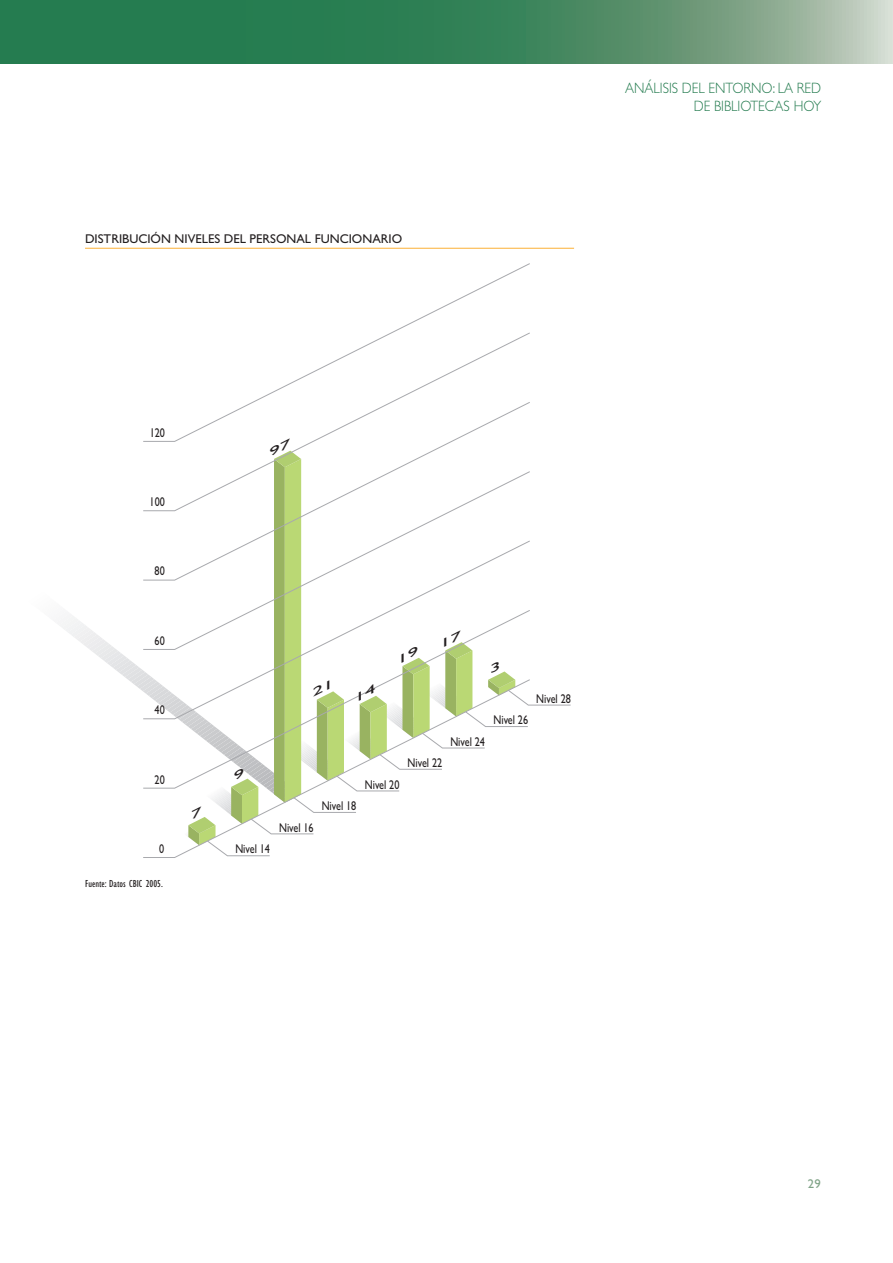
<style>
.page{position:relative;width:893px;height:1263px;background:#fff}
.page>*{position:absolute;margin:0;border:0;box-sizing:border-box;transform-origin:0 0}
.t1{font:300 15px/18px "Gill Sans";color:#257c50;text-align:right;scale:.9 1}
.t2{font:12.75px "Gill Sans";color:#231f20;scale:.8 1}
.t3{font:12.75px "Gill Sans";color:#231f20}
.t4{font:12.75px "Gill Sans";color:#80a387}
.t5{font:condensed 10.5px "Gill Sans";color:#231f20}
</style>
<div class="page">
<svg style="left:0;top:0;width:893px;height:64px"></svg>
<svg style="left:181px;top:332px;width:349px;height:106px"></svg>
<hr style="left:85px;top:248px;width:489px;height:1px;background:#fcb94b">
<svg style="left:60px;top:438px;width:511px;height:418px"></svg>
<p class="t3" style="left:85px;top:232px;width:319px">DISTRIBUCIÓN NIVELES DEL PERSONAL FUNCIONARIO</p>
<p class="t1" style="left:625px;top:79px;width:219px">ANÁLISIS DEL ENTORNO: LA RED<br>DE BIBLIOTECAS HOY</p>
<p class="t2" style="left:150px;top:425px;width:21px">120</p>
<p class="t2" style="left:150px;top:494px;width:21px">100</p>
<p class="t2" style="left:155px;top:564px;width:14px">80</p>
<p class="t2" style="left:155px;top:633px;width:14px">60</p>
<p class="t2" style="left:155px;top:702px;width:14px">40</p>
<p class="t2" style="left:155px;top:772px;width:14px">20</p>
<p class="t2" style="left:159px;top:841px;width:8px">0</p>
<p class="t5" style="left:85px;top:877px;width:79px">Fuente: Datos CBIC 2005.</p>
<p class="t2" style="left:235px;top:842px;width:45px">Nivel 14</p>
<p class="t2" style="left:279px;top:820px;width:45px">Nivel 16</p>
<p class="t2" style="left:322px;top:798px;width:45px">Nivel 18</p>
<p class="t2" style="left:365px;top:777px;width:45px">Nivel 20</p>
<p class="t2" style="left:408px;top:755px;width:45px">Nivel 22</p>
<p class="t2" style="left:450px;top:734px;width:45px">Nivel 24</p>
<p class="t2" style="left:493px;top:712px;width:45px">Nivel 26</p>
<p class="t2" style="left:536px;top:691px;width:45px">Nivel 28</p>
<p class="t4" style="left:808px;top:1176px;width:14px">29</p>
</div>
